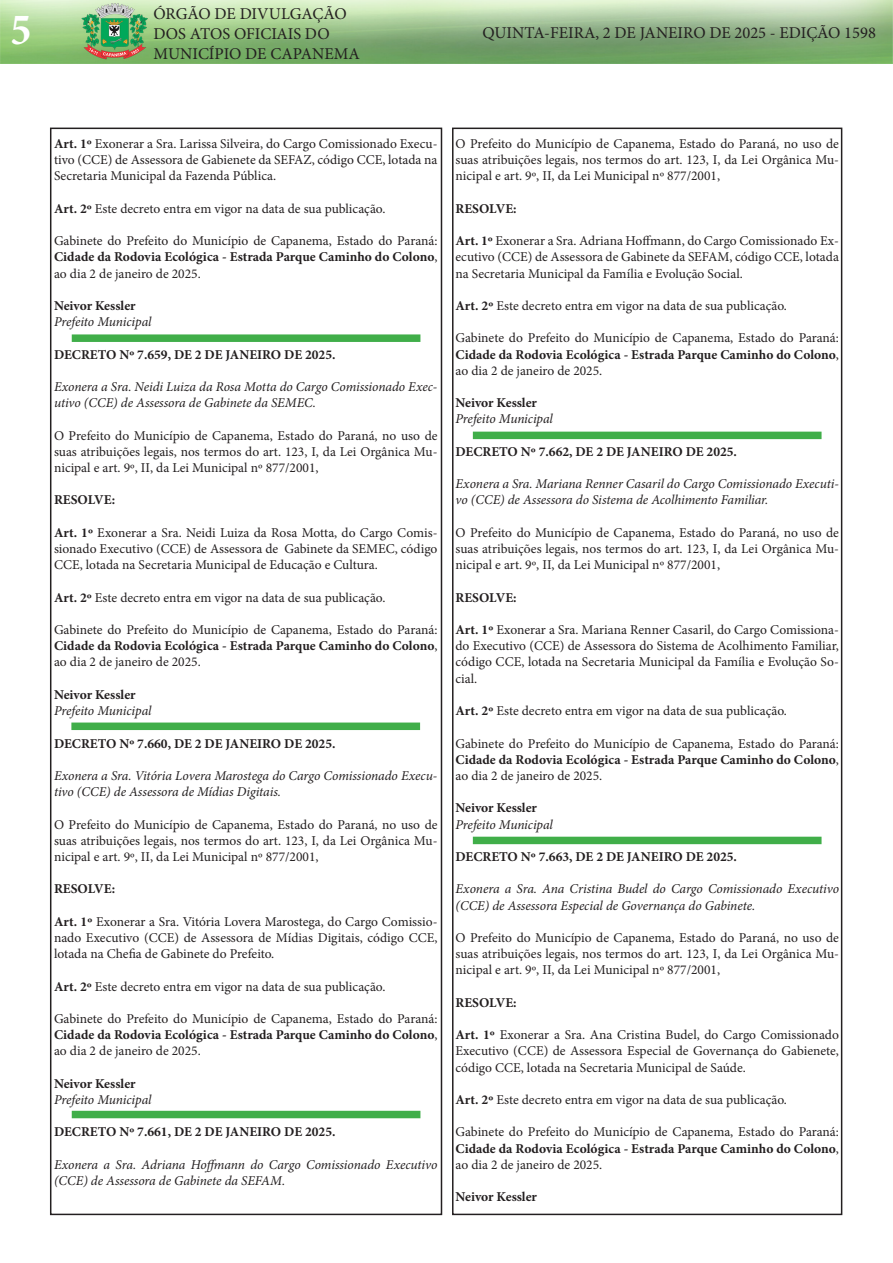
<style>
.page{position:relative;width:893px;height:1263px;background:#fff}
.page>*{position:absolute;margin:0;border:0;box-sizing:border-box;transform-origin:0 0}
.t1{font:700 condensed 45px "Minion Pro";color:#fff}
.t2{font:16.5px/19.8px "Minion Pro";color:#231f20}
.t3{font:13.5px/16.2px "Minion Pro";color:#231f20;text-align:justify}
.t4{font:italic 13.5px/16.2px "Minion Pro";letter-spacing:-.005em;color:#231f20}
.t5{font:700 13.5px "Minion Pro";color:#231f20}
.s1{font-weight:700}
</style>
<div class="page">
<div style="left:50px;top:128px;width:392px;height:1087px;border:2px solid #231f20"></div>
<img style="left:0;top:0;width:893px;height:64px">
<div style="left:452px;top:128px;width:390px;height:1087px;border:2px solid #231f20"></div>
<div style="left:72px;top:334px;width:348px;height:8px;background:#40ae49"></div>
<div style="left:71px;top:722px;width:349px;height:8px;background:#40ae49"></div>
<div style="left:72px;top:1111px;width:348px;height:7px;background:#40ae49"></div>
<div style="left:473px;top:432px;width:348px;height:7px;background:#40ae49"></div>
<div style="left:473px;top:837px;width:348px;height:7px;background:#40ae49"></div>
<h1 class="t1" style="left:11px;top:-1px;width:22px">5</h1>
<p class="t2" style="left:153px;top:4px;width:208px">ÓRGÃO DE DIVULGAÇÃO<br>DOS ATOS OFICIAIS DO<br>MUNICÍPIO DE CAPANEMA</p>
<p class="t2" style="left:482px;top:23px;width:395px">QUINTA-FEIRA, 2 DE JANEIRO DE 2025 - EDIÇÃO 1598</p>
<p class="t3" style="left:54px;top:136px;width:385px"><span class="s1">Art. 1º</span> Exonerar a Sra. Larissa Silveira, do Cargo Comissionado Execu&shy;tivo (CCE) de Assessora de Gabienete da SEFAZ, código CCE, lotada na Secretaria Municipal da Fazenda Pública.</p>
<p class="t3" style="left:54px;top:200px;width:333px"><span class="s1">Art. 2º</span> Este decreto entra em vigor na data de sua publicação.</p>
<p class="t3" style="left:54px;top:233px;width:385px">Gabinete do Prefeito do Município de Capanema, Estado do Paraná:<br><span class="s1">Cidade da Rodovia Ecológica - Estrada Parque Caminho do Colono</span>, ao dia 2 de janeiro de 2025.</p>
<p class="t5" style="left:54px;top:296px;width:83px">Neivor Kessler</p>
<p class="t4" style="left:54px;top:314px;width:99px">Prefeito Municipal</p>
<p class="t5" style="left:54px;top:345px;width:283px">DECRETO Nº 7.659, DE 2 DE JANEIRO DE 2025.</p>
<p class="t4" style="left:54px;top:379px;width:385px">Exonera a Sra. Neidi Luiza da Rosa Motta do Cargo Comissionado Exec&shy;utivo (CCE) de Assessora de Gabinete da SEMEC.</p>
<p class="t3" style="left:54px;top:427px;width:385px">O Prefeito do Município de Capanema, Estado do Paraná, no uso de suas atribuições legais, nos termos do art. 123, I, da Lei Orgânica Mu&shy;nicipal e art. 9º, II, da Lei Municipal nº 877/2001,</p>
<p class="t5" style="left:54px;top:491px;width:63px">RESOLVE:</p>
<p class="t3" style="left:54px;top:524px;width:385px"><span class="s1">Art. 1º</span> Exonerar a Sra. Neidi Luiza da Rosa Motta, do Cargo Comis&shy;sionado Executivo (CCE) de Assessora de Gabinete da SEMEC, código CCE, lotada na Secretaria Municipal de Educação e Cultura.</p>
<p class="t3" style="left:54px;top:589px;width:333px"><span class="s1">Art. 2º</span> Este decreto entra em vigor na data de sua publicação.</p>
<p class="t3" style="left:54px;top:622px;width:385px">Gabinete do Prefeito do Município de Capanema, Estado do Paraná:<br><span class="s1">Cidade da Rodovia Ecológica - Estrada Parque Caminho do Colono</span>, ao dia 2 de janeiro de 2025.</p>
<p class="t5" style="left:54px;top:685px;width:83px">Neivor Kessler</p>
<p class="t4" style="left:54px;top:703px;width:99px">Prefeito Municipal</p>
<p class="t5" style="left:54px;top:734px;width:283px">DECRETO Nº 7.660, DE 2 DE JANEIRO DE 2025.</p>
<p class="t4" style="left:54px;top:767px;width:385px">Exonera a Sra. Vitória Lovera Marostega do Cargo Comissionado Execu&shy;tivo (CCE) de Assessora de Mídias Digitais.</p>
<p class="t3" style="left:54px;top:816px;width:385px">O Prefeito do Município de Capanema, Estado do Paraná, no uso de suas atribuições legais, nos termos do art. 123, I, da Lei Orgânica Mu&shy;nicipal e art. 9º, II, da Lei Municipal nº 877/2001,</p>
<p class="t5" style="left:54px;top:879px;width:63px">RESOLVE:</p>
<p class="t3" style="left:54px;top:913px;width:385px"><span class="s1">Art. 1º</span> Exonerar a Sra. Vitória Lovera Marostega, do Cargo Comissio&shy;nado Executivo (CCE) de Assessora de Mídias Digitais, código CCE, lotada na Chefia de Gabinete do Prefeito.</p>
<p class="t3" style="left:54px;top:978px;width:333px"><span class="s1">Art. 2º</span> Este decreto entra em vigor na data de sua publicação.</p>
<p class="t3" style="left:54px;top:1010px;width:385px">Gabinete do Prefeito do Município de Capanema, Estado do Paraná:<br><span class="s1">Cidade da Rodovia Ecológica - Estrada Parque Caminho do Colono</span>, ao dia 2 de janeiro de 2025.</p>
<p class="t5" style="left:54px;top:1074px;width:83px">Neivor Kessler</p>
<p class="t4" style="left:54px;top:1091px;width:99px">Prefeito Municipal</p>
<p class="t5" style="left:54px;top:1122px;width:283px">DECRETO Nº 7.661, DE 2 DE JANEIRO DE 2025.</p>
<p class="t4" style="left:54px;top:1156px;width:385px">Exonera a Sra. Adriana Hoffmann do Cargo Comissionado Executivo (CCE) de Assessora de Gabinete da SEFAM.</p>
<p class="t3" style="left:455px;top:136px;width:385px">O Prefeito do Município de Capanema, Estado do Paraná, no uso de suas atribuições legais, nos termos do art. 123, I, da Lei Orgânica Mu&shy;nicipal e art. 9º, II, da Lei Municipal nº 877/2001,</p>
<p class="t5" style="left:455px;top:199px;width:63px">RESOLVE:</p>
<p class="t3" style="left:455px;top:233px;width:385px"><span class="s1">Art. 1º</span> Exonerar a Sra. Adriana Hoffmann, do Cargo Comissionado Ex&shy;ecutivo (CCE) de Assessora de Gabinete da SEFAM, código CCE, lotada na Secretaria Municipal da Família e Evolução Social.</p>
<p class="t3" style="left:455px;top:298px;width:333px"><span class="s1">Art. 2º</span> Este decreto entra em vigor na data de sua publicação.</p>
<p class="t3" style="left:455px;top:330px;width:385px">Gabinete do Prefeito do Município de Capanema, Estado do Paraná:<br><span class="s1">Cidade da Rodovia Ecológica - Estrada Parque Caminho do Colono</span>, ao dia 2 de janeiro de 2025.</p>
<p class="t5" style="left:455px;top:393px;width:83px">Neivor Kessler</p>
<p class="t4" style="left:455px;top:411px;width:99px">Prefeito Municipal</p>
<p class="t5" style="left:455px;top:442px;width:283px">DECRETO Nº 7.662, DE 2 DE JANEIRO DE 2025.</p>
<p class="t4" style="left:455px;top:476px;width:385px">Exonera a Sra. Mariana Renner Casaril do Cargo Comissionado Executi&shy;vo (CCE) de Assessora do Sistema de Acolhimento Familiar.</p>
<p class="t3" style="left:455px;top:524px;width:385px">O Prefeito do Município de Capanema, Estado do Paraná, no uso de suas atribuições legais, nos termos do art. 123, I, da Lei Orgânica Mu&shy;nicipal e art. 9º, II, da Lei Municipal nº 877/2001,</p>
<p class="t5" style="left:455px;top:588px;width:63px">RESOLVE:</p>
<p class="t3" style="left:455px;top:622px;width:385px"><span class="s1">Art. 1º</span> Exonerar a Sra. Mariana Renner Casaril, do Cargo Comissiona&shy;do Executivo (CCE) de Assessora do Sistema de Acolhimento Familiar, código CCE, lotada na Secretaria Municipal da Família e Evolução So&shy;cial.</p>
<p class="t3" style="left:455px;top:703px;width:333px"><span class="s1">Art. 2º</span> Este decreto entra em vigor na data de sua publicação.</p>
<p class="t3" style="left:455px;top:735px;width:385px">Gabinete do Prefeito do Município de Capanema, Estado do Paraná:<br><span class="s1">Cidade da Rodovia Ecológica - Estrada Parque Caminho do Colono</span>, ao dia 2 de janeiro de 2025.</p>
<p class="t5" style="left:455px;top:798px;width:83px">Neivor Kessler</p>
<p class="t4" style="left:455px;top:816px;width:99px">Prefeito Municipal</p>
<p class="t5" style="left:455px;top:847px;width:283px">DECRETO Nº 7.663, DE 2 DE JANEIRO DE 2025.</p>
<p class="t4" style="left:455px;top:881px;width:385px">Exonera a Sra. Ana Cristina Budel do Cargo Comissionado Executivo (CCE) de Assessora Especial de Governança do Gabinete.</p>
<p class="t3" style="left:455px;top:929px;width:385px">O Prefeito do Município de Capanema, Estado do Paraná, no uso de suas atribuições legais, nos termos do art. 123, I, da Lei Orgânica Mu&shy;nicipal e art. 9º, II, da Lei Municipal nº 877/2001,</p>
<p class="t5" style="left:455px;top:993px;width:63px">RESOLVE:</p>
<p class="t3" style="left:455px;top:1027px;width:385px"><span class="s1">Art. 1º</span> Exonerar a Sra. Ana Cristina Budel, do Cargo Comissionado Executivo (CCE) de Assessora Especial de Governança do Gabienete, código CCE, lotada na Secretaria Municipal de Saúde.</p>
<p class="t3" style="left:455px;top:1091px;width:333px"><span class="s1">Art. 2º</span> Este decreto entra em vigor na data de sua publicação.</p>
<p class="t3" style="left:455px;top:1124px;width:385px">Gabinete do Prefeito do Município de Capanema, Estado do Paraná:<br><span class="s1">Cidade da Rodovia Ecológica - Estrada Parque Caminho do Colono</span>, ao dia 2 de janeiro de 2025.</p>
<p class="t5" style="left:455px;top:1187px;width:83px">Neivor Kessler</p>
</div>
